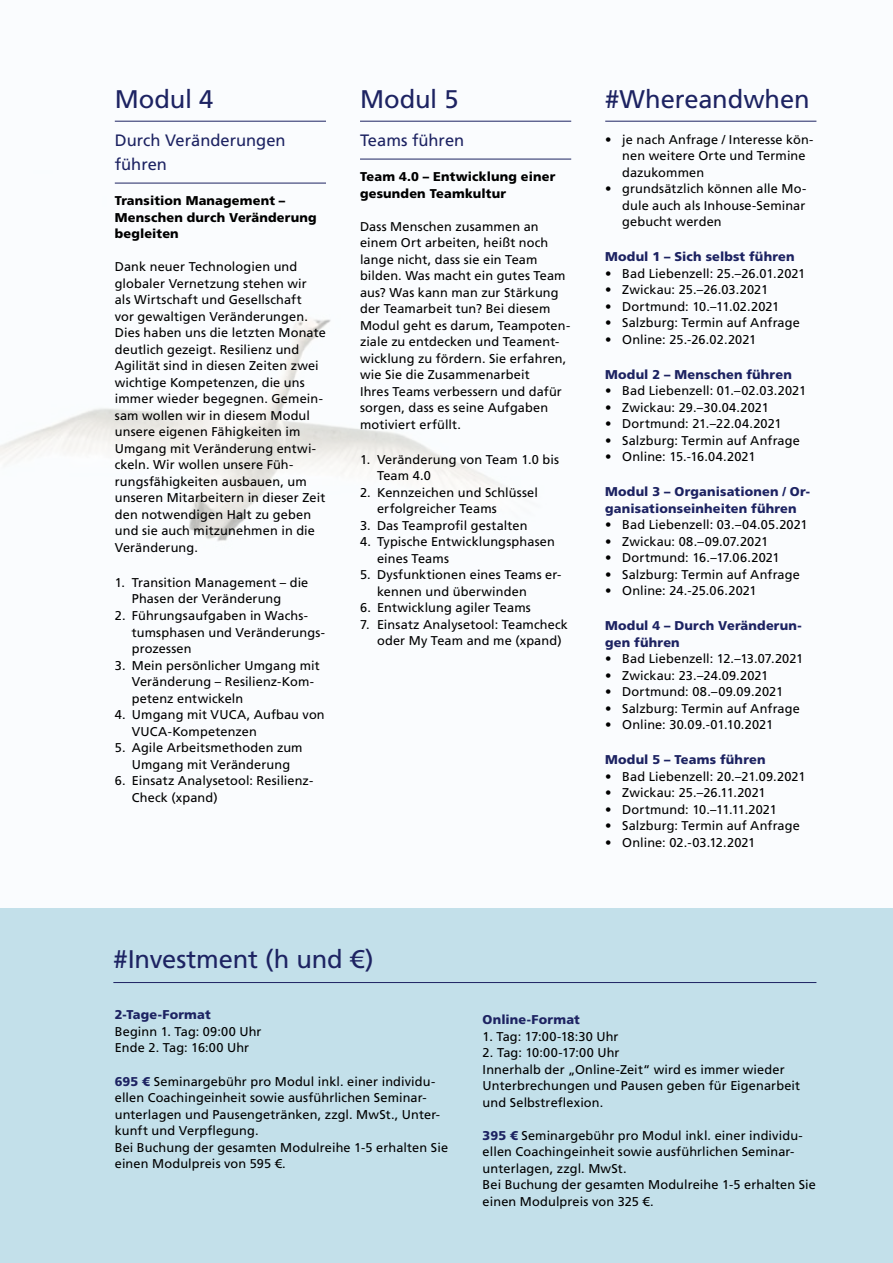
<style>
.page{position:relative;width:893px;height:1263px;background:#fff}
.page>*{position:absolute;margin:0;border:0;box-sizing:border-box;transform-origin:0 0}
.t1{font:25.5px "Frutiger LT Std";letter-spacing:-.005em;color:#1d2362}
.t2{font:16.5px/24px "Frutiger LT Std";color:#1d2362}
.t3{font:12.75px/16.5px "Frutiger LT Std";letter-spacing:.01em;color:#000}
.t4{font:900 12.75px/16.5px "Frutiger LT Std";letter-spacing:.015em;color:#1d2362}
.t5{font:900 12.75px/16.5px "Frutiger LT Std";letter-spacing:.015em;color:#000}
.s1{font-weight:900;color:#1d2362}
</style>
<div class="page">
<div style="left:0;top:0;width:893px;height:965px;background:#fafcfe"></div>
<img style="left:0;top:182px;width:680px;height:727px">
<hr style="left:115px;top:121px;width:211px;height:1px;background:#1d2362">
<hr style="left:115px;top:183px;width:211px;height:1px;background:#1d2362">
<hr style="left:360px;top:121px;width:211px;height:1px;background:#1d2362">
<hr style="left:360px;top:159px;width:211px;height:1px;background:#1d2362">
<div style="left:0;top:909px;width:893px;height:354px;background:#c3e0ea"></div>
<hr style="left:605px;top:121px;width:211px;height:1px;background:#1d2362">
<hr style="left:113px;top:982px;width:703px;height:1px;background:#1d2362">
<h1 class="t1" style="left:115px;top:85px;width:100px">Modul 4</h1>
<p class="t2" style="left:115px;top:129px;width:172px">Durch Veränderungen führen</p>
<p class="t5" style="left:115px;top:193px;width:203px">Transition Management –<br>Menschen durch Veränderung begleiten</p>
<p class="t3" style="left:115px;top:259px;width:213px">Dank neuer Technologien und globaler Vernetzung stehen wir<br>als Wirtschaft und Gesellschaft<br>vor gewaltigen Veränderungen.<br>Dies haben uns die letzten Monate deutlich gezeigt. Resilienz und<br>Agilität sind in diesen Zeiten zwei wichtige Kompetenzen, die uns immer wieder begegnen. Gemein&shy;sam wollen wir in diesem Modul unsere eigenen Fähigkeiten im<br>Umgang mit Veränderung entwi&shy;ckeln. Wir wollen unsere Füh&shy;rungsfähigkeiten ausbauen, um unseren Mitarbeitern in dieser Zeit den notwendigen Halt zu geben und sie auch mitzunehmen in die<br>Veränderung.</p>
<p class="t3" style="left:132px;top:574px;width:178px;text-indent:-17px">1. Transition Management – die<br>Phasen der Veränderung</p>
<p class="t3" style="left:132px;top:607px;width:195px;text-indent:-17px">2. Führungsaufgaben in Wachs&shy;tumsphasen und Veränderungs&shy;prozessen</p>
<p class="t3" style="left:132px;top:657px;width:189px;text-indent:-17px">3. Mein persönlicher Umgang mit<br>Veränderung – Resilienz-Kom&shy;petenz entwickeln</p>
<p class="t3" style="left:132px;top:706px;width:194px;text-indent:-17px">4. Umgang mit VUCA, Aufbau von<br>VUCA-Kompetenzen</p>
<p class="t3" style="left:115px;top:739px;width:189px;text-align:center">5. Agile Arbeitsmethoden zum<br>Umgang mit Veränderung</p>
<p class="t3" style="left:132px;top:772px;width:183px;text-indent:-17px">6. Einsatz Analysetool: Resilienz-<br>Check (xpand)</p>
<h1 class="t1" style="left:360px;top:85px;width:100px">Modul 5</h1>
<p class="t2" style="left:360px;top:129px;width:106px">Teams führen</p>
<p class="t5" style="left:360px;top:169px;width:197px">Team 4.0 – Entwicklung einer gesunden Teamkultur</p>
<p class="t3" style="left:360px;top:218px;width:212px">Dass Menschen zusammen an einem Ort arbeiten, heißt noch lange nicht, dass sie ein Team bilden. Was macht ein gutes Team aus? Was kann man zur Stärkung der Teamarbeit tun? Bei diesem<br>Modul geht es darum, Teampoten&shy;ziale zu entdecken und Teament&shy;wicklung zu fördern. Sie erfahren, wie Sie die Zusammenarbeit<br>Ihres Teams verbessern und dafür sorgen, dass es seine Aufgaben motiviert erfüllt.</p>
<p class="t3" style="left:377px;top:451px;width:184px;text-indent:-17px">1. Veränderung von Team 1.0 bis<br>Team 4.0</p>
<p class="t3" style="left:377px;top:484px;width:162px;text-indent:-17px">2. Kennzeichen und Schlüssel erfolgreicher Teams</p>
<p class="t3" style="left:360px;top:517px;width:169px">3. Das Teamprofil gestalten</p>
<p class="t3" style="left:377px;top:534px;width:179px;text-indent:-17px">4. Typische Entwicklungsphasen eines Teams</p>
<p class="t3" style="left:377px;top:567px;width:186px;text-indent:-17px">5. Dysfunktionen eines Teams er&shy;kennen und überwinden</p>
<p class="t3" style="left:360px;top:600px;width:172px">6. Entwicklung agiler Teams</p>
<p class="t3" style="left:377px;top:616px;width:193px;text-indent:-17px">7. Einsatz Analysetool: Teamcheck oder My Team and me (xpand)</p>
<h1 class="t1" style="left:605px;top:85px;width:206px">#Whereandwhen</h1>
<p class="t3" style="left:622px;top:131px;width:193px;text-indent:-17px">• je nach Anfrage / Interesse kön&shy;nen weitere Orte und Termine dazukommen</p>
<p class="t3" style="left:622px;top:180px;width:186px;text-align:justify;text-indent:-17px">• grundsätzlich können alle Mo&shy;dule auch als Inhouse-Seminar gebucht werden</p>
<p class="t4" style="left:605px;top:248px;width:191px">Modul 1 – Sich selbst führen</p>
<p class="t3" style="left:605px;top:265px;width:202px">• Bad Liebenzell: 25.–26.01.2021</p>
<p class="t3" style="left:605px;top:281px;width:164px">• Zwickau: 25.–26.03.2021</p>
<p class="t3" style="left:605px;top:298px;width:176px">• Dortmund: 10.–11.02.2021</p>
<p class="t3" style="left:605px;top:314px;width:196px">• Salzburg: Termin auf Anfrage</p>
<p class="t3" style="left:605px;top:331px;width:152px">• Online: 25.-26.02.2021</p>
<p class="t4" style="left:605px;top:366px;width:188px">Modul 2 – Menschen führen</p>
<p class="t3" style="left:605px;top:383px;width:202px">• Bad Liebenzell: 01.–02.03.2021</p>
<p class="t3" style="left:605px;top:399px;width:165px">• Zwickau: 29.–30.04.2021</p>
<p class="t3" style="left:605px;top:416px;width:178px">• Dortmund: 21.–22.04.2021</p>
<p class="t3" style="left:605px;top:432px;width:196px">• Salzburg: Termin auf Anfrage</p>
<p class="t3" style="left:605px;top:449px;width:152px">• Online: 15.-16.04.2021</p>
<p class="t4" style="left:605px;top:483px;width:206px">Modul 3 – Organisationen / Or&shy;ganisationseinheiten führen</p>
<p class="t3" style="left:605px;top:517px;width:204px">• Bad Liebenzell: 03.–04.05.2021</p>
<p class="t3" style="left:605px;top:533px;width:165px">• Zwickau: 08.–09.07.2021</p>
<p class="t3" style="left:605px;top:550px;width:176px">• Dortmund: 16.–17.06.2021</p>
<p class="t3" style="left:605px;top:566px;width:196px">• Salzburg: Termin auf Anfrage</p>
<p class="t3" style="left:605px;top:583px;width:153px">• Online: 24.-25.06.2021</p>
<p class="t4" style="left:605px;top:618px;width:198px">Modul 4 – Durch Veränderun&shy;gen führen</p>
<p class="t3" style="left:605px;top:651px;width:199px">• Bad Liebenzell: 12.–13.07.2021</p>
<p class="t3" style="left:605px;top:667px;width:165px">• Zwickau: 23.–24.09.2021</p>
<p class="t3" style="left:605px;top:684px;width:179px">• Dortmund: 08.–09.09.2021</p>
<p class="t3" style="left:605px;top:700px;width:196px">• Salzburg: Termin auf Anfrage</p>
<p class="t3" style="left:605px;top:717px;width:169px">• Online: 30.09.-01.10.2021</p>
<p class="t4" style="left:605px;top:752px;width:162px">Modul 5 – Teams führen</p>
<p class="t3" style="left:605px;top:768px;width:202px">• Bad Liebenzell: 20.–21.09.2021</p>
<p class="t3" style="left:605px;top:785px;width:162px">• Zwickau: 25.–26.11.2021</p>
<p class="t3" style="left:605px;top:801px;width:173px">• Dortmund: 10.–11.11.2021</p>
<p class="t3" style="left:605px;top:818px;width:196px">• Salzburg: Termin auf Anfrage</p>
<p class="t3" style="left:605px;top:834px;width:152px">• Online: 02.-03.12.2021</p>
<h1 class="t1" style="left:113px;top:944px;width:262px">#Investment (h und €)</h1>
<p class="t4" style="left:115px;top:1007px;width:97px">2-Tage-Format</p>
<p class="t3" style="left:115px;top:1023px;width:148px">Beginn 1. Tag: 09:00 Uhr<br>Ende 2. Tag: 16:00 Uhr</p>
<p class="t3" style="left:115px;top:1073px;width:335px"><span class="s1">695 €</span> Seminargebühr pro Modul inkl. einer individu&shy;ellen Coachingeinheit sowie ausführlichen Seminar&shy;unterlagen und Pausengetränken, zzgl. MwSt., Unter&shy;kunft und Verpflegung.<br>Bei Buchung der gesamten Modulreihe 1-5 erhalten Sie einen Modulpreis von 595 €.</p>
<p class="t4" style="left:483px;top:1011px;width:99px">Online-Format</p>
<p class="t3" style="left:483px;top:1028px;width:137px">1. Tag: 17:00-18:30 Uhr</p>
<p class="t3" style="left:483px;top:1044px;width:319px">2. Tag: 10:00-17:00 Uhr<br>Innerhalb der „Online-Zeit“ wird es immer wieder Unterbrechungen und Pausen geben für Eigenarbeit und Selbstreflexion.</p>
<p class="t3" style="left:483px;top:1127px;width:335px"><span class="s1">395 €</span> Seminargebühr pro Modul inkl. einer individu&shy;ellen Coachingeinheit sowie ausführlichen Seminar&shy;unterlagen, zzgl. MwSt.<br>Bei Buchung der gesamten Modulreihe 1-5 erhalten Sie einen Modulpreis von 325 €.</p>
</div>
